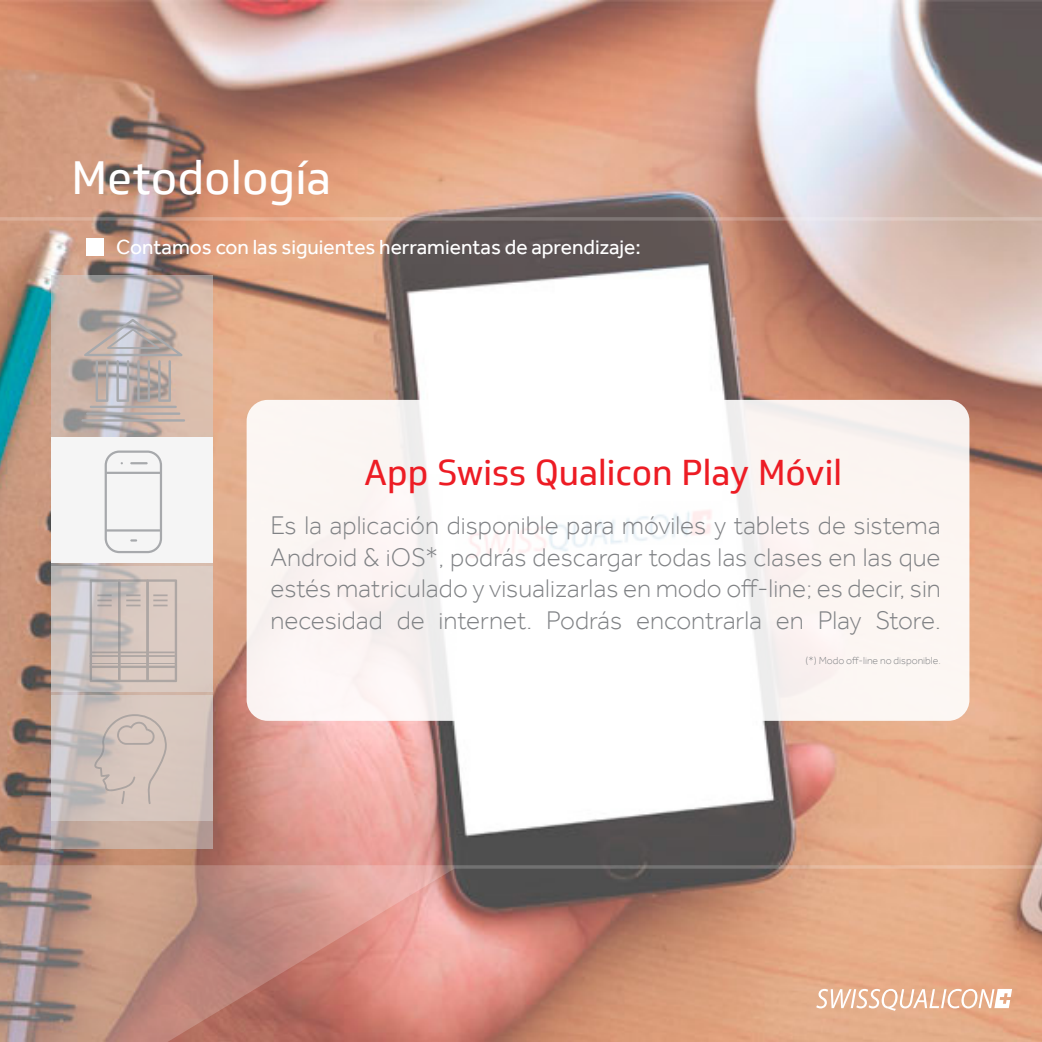
<style>
.page{position:relative;width:1042px;height:1042px;background:#fff}
.page>*{position:absolute;margin:0;border:0;box-sizing:border-box;transform-origin:0 0}
.t1{font:45.5px "Soleto Trial";color:#fff}
.t2{font:35px "Soleto Trial";color:#ed1c24}
.t3{font:300 26.25px/31.5px "Effra Trial";color:#808285;text-align:justify}
.t4{font:21px "Effra Trial";color:#fff}
.t5{font:300 10.5px "Effra Trial";color:#808285}
</style>
<div class="page">
<img style="left:0;top:0;width:1041px;height:865px">
<svg style="left:0;top:865px;width:1041px;height:176px"></svg>
<div style="left:86px;top:238px;width:17px;height:17px;background:#fff"></div>
<hr style="left:0;top:217px;width:1041px;height:3px;background:#fff">
<div style="left:246px;top:400px;width:723px;height:320px;background:#fcf6f4;border-radius:21px"></div>
<svg style="left:51px;top:275px;width:162px;height:573px"></svg>
<div style="left:51px;top:437px;width:162px;height:125px;background:#f5f5f5"></div>
<svg style="left:51px;top:566px;width:162px;height:125px;fill:#d7cac2"></svg>
<svg style="left:51px;top:695px;width:162px;height:125px;fill:#d4c5bd"></svg>
<svg style="left:84px;top:319px;width:98px;height:83px"></svg>
<hr style="left:90px;top:405px;width:87px;height:3px;background:#a7a9ac">
<hr style="left:86px;top:412px;width:94px;height:3px;background:#a7a9ac">
<hr style="left:81px;top:419px;width:104px;height:2px;background:#a7a9ac">
<svg style="left:90px;top:579px;width:87px;height:103px"></svg>
<svg style="left:105px;top:450px;width:57px;height:103px"></svg>
<svg style="left:94px;top:714px;width:73px;height:90px"></svg>
<svg style="left:816px;top:988px;width:195px;height:22px"></svg>
<h1 class="t1" style="left:72px;top:150px;width:261px">Metodología</h1>
<p class="t4" style="left:116px;top:234px;width:526px">Contamos con las siguientes herramientas de aprendizaje:</p>
<h2 class="t2" style="left:364px;top:451px;width:479px">App Swiss Qualicon Play Móvil</h2>
<p class="t3" style="left:270px;top:509px;width:672px">Es la aplicación disponible para móviles y tablets de sistema Android &amp; iOS*, podrás descargar todas las clases en las que estés matriculado y visualizarlas en modo off-line; es decir, sin necesidad de internet. Podrás encontrarla en Play Store.</p>
<p class="t5" style="left:805px;top:654px;width:136px">(*) Modo off-line no disponible.</p>
</div>
